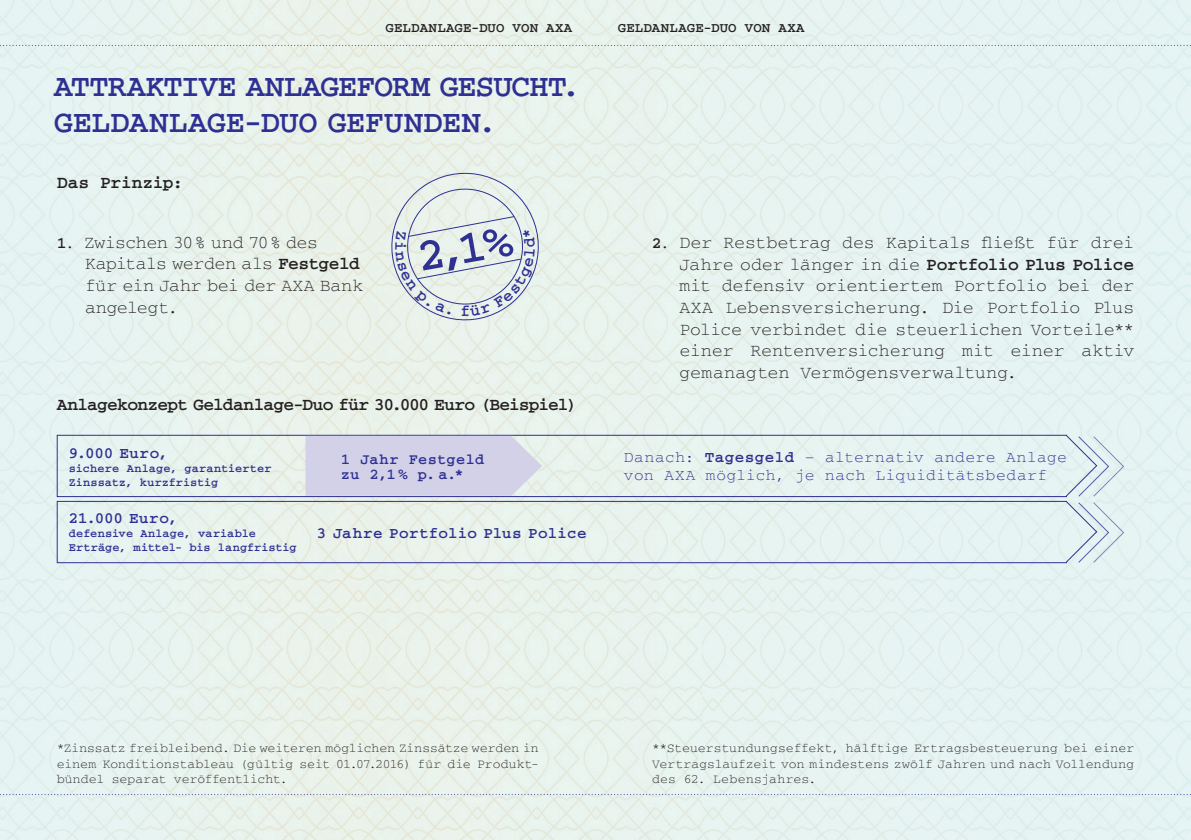
<style>
.page{position:relative;width:1191px;height:840px;background:#fff}
.page>*{position:absolute;margin:0;border:0;box-sizing:border-box;transform-origin:0 0}
.t1{font:700 47px "Courier";color:#2e3092}
.t2{font:700 32px/36px "Courier";letter-spacing:-.015em;color:#2e3092}
.t3{font:18px/21.6px "Courier";letter-spacing:-.005em;color:#231f20}
.t4{font:700 18px "Courier";letter-spacing:-.04em;color:#231f20}
.t5{font:700 18px "Courier";letter-spacing:-.01em;color:#231f20}
.t6{font:16px/18px "Courier";letter-spacing:.04em;color:#2e3092}
.t7{font:700 16px "Courier";letter-spacing:.01em;color:#2e3092}
.t8{font:700 15.4px/15.4px "Courier";letter-spacing:.02em;color:#2e3092}
.t9{font:700 14px "Courier";letter-spacing:.01em;color:#231f20}
.t10{font:13px/15.6px "Courier";letter-spacing:.005em;color:#231f20;text-align:justify}
.t11{font:700 12px/14px "Courier";color:#2e3092}
.s1{font-weight:700;font-size:16px}
.s2{font-size:16px}
.s3{font-weight:700}
</style>
<div class="page">
<img style="left:0;top:0;width:1191px;height:839px">
<svg style="left:0;top:45px;width:1191px;height:1px"></svg>
<svg style="left:0;top:793px;width:1191px;height:1px"></svg>
<svg style="left:56px;top:500px;width:1021px;height:63px"></svg>
<svg style="left:56px;top:434px;width:1042px;height:63px"></svg>
<svg style="left:305px;top:435px;width:237px;height:60px"></svg>
<svg style="left:1077px;top:435px;width:48px;height:128px"></svg>
<svg style="left:381px;top:163px;width:167px;height:167px"></svg>
<p class="t9" style="left:386px;top:21px;width:188px">GELDANLAGE-DUO VON AXA</p>
<p class="t9" style="left:618px;top:21px;width:188px">GELDANLAGE-DUO VON AXA</p>
<h2 class="t2" style="left:54px;top:69px;width:528px">ATTRAKTIVE ANLAGEFORM GESUCHT.<br>GELDANLAGE-DUO GEFUNDEN.</h2>
<p class="t5" style="left:57px;top:173px;width:128px">Das Prinzip:</p>
<p class="t3" style="left:85px;top:231px;width:279px;text-indent:-28px"><span class="s1">1</span><span class="s2">.</span> Zwischen 30 % und 70 % des<br>Kapitals werden als <span class="s3">Festgeld </span>für ein Jahr bei der AXA Bank angelegt.</p>
<h1 class="t1" style="left:414px;top:234px;width:97px;rotate:-10deg">2,1 %</h1>
<p class="t4" style="left:57px;top:395px;width:522px">Anlagekonzept Geldanlage-Duo für 30.000 Euro (Beispiel)</p>
<p class="t7" style="left:69px;top:444px;width:101px">9.000 Euro,</p>
<p class="t11" style="left:69px;top:460px;width:204px">sichere Anlage, garantierter<br>Zinssatz, kurzfristig</p>
<p class="t7" style="left:69px;top:509px;width:110px">21.000 Euro,</p>
<p class="t11" style="left:69px;top:526px;width:229px">defensive Anlage, variable<br>Erträge, mittel- bis langfristig</p>
<p class="t8" style="left:341px;top:451px;width:145px">1 Jahr Festgeld zu 2,1 % p. a.*</p>
<p class="t7" style="left:317px;top:525px;width:271px">3 Jahre Portfolio Plus Police</p>
<p class="t3" style="left:679px;top:231px;width:456px;text-align:justify;text-indent:-27px"><span class="s1">2</span><span class="s2">.</span> Der Restbetrag des Kapitals fließt für drei Jahre oder länger in die <span class="s3">Portfolio Plus Police </span>mit defensiv orientiertem Portfolio bei der AXA Lebensversicherung. Die Portfolio Plus Police verbindet die steuerlichen Vorteile** einer Rentenversicherung mit einer aktiv gemanagten Vermögensverwaltung.</p>
<p class="t6" style="left:624px;top:447px;width:444px">Danach: <span class="s3">Tagesgeld</span> – alternativ andere Anlage von AXA möglich, je nach Liquiditätsbedarf</p>
<p class="t10" style="left:57px;top:739px;width:483px">*Zinssatz freibleibend. Die weiteren möglichen Zinssätze werden in einem Konditionstableau (gültig seit 01.07.2016) für die Produkt&shy;bündel separat veröffentlicht.</p>
<p class="t10" style="left:652px;top:739px;width:483px">**Steuerstundungseffekt, hälftige Ertragsbesteuerung bei einer Vertragslaufzeit von mindestens zwölf Jahren und nach Vollendung des 62. Lebensjahres.</p>
</div>
